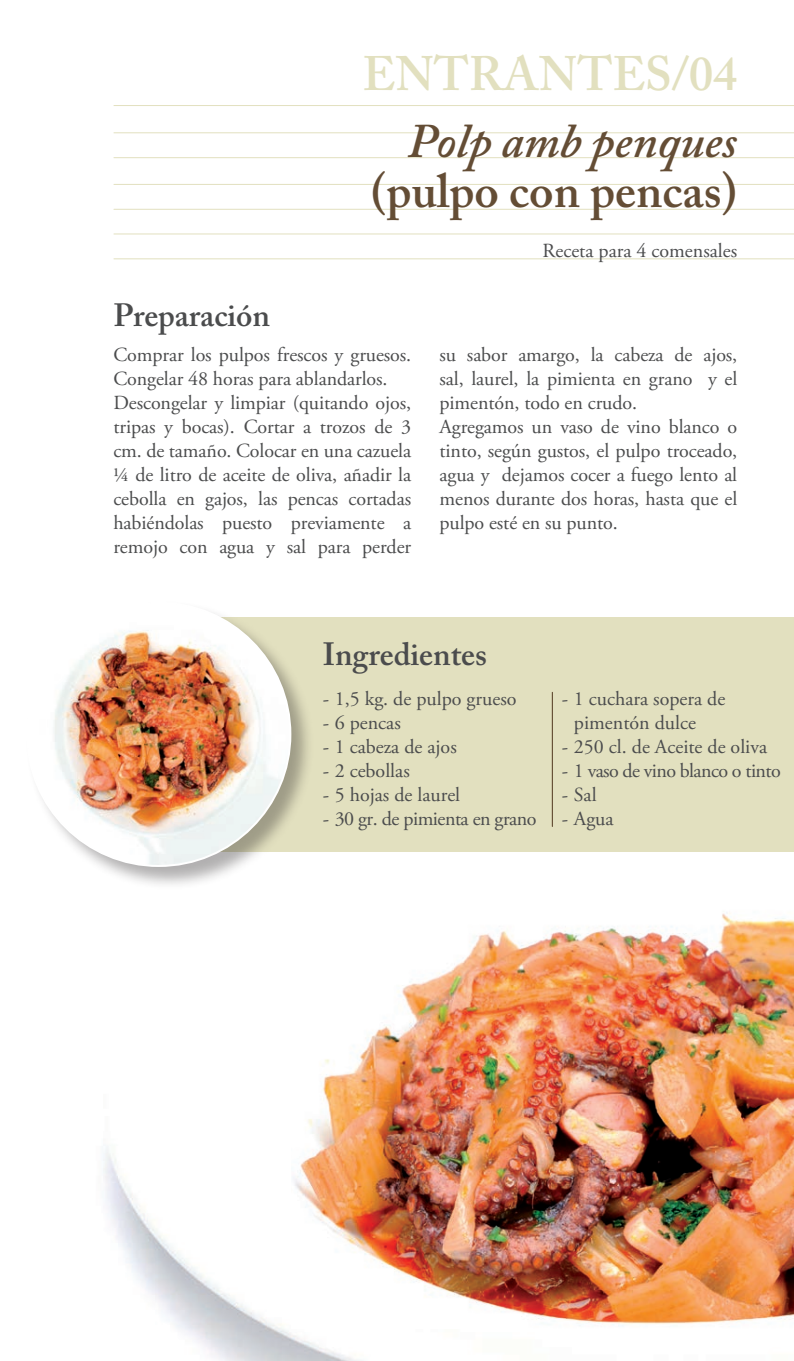
<style>
.page{position:relative;width:794px;height:1361px;background:#fff}
.page>*{position:absolute;margin:0;border:0;box-sizing:border-box;transform-origin:0 0}
.t1{font:600 48px "Adobe Caslon Pro";color:#644d35}
.t2{font:italic 600 48px "Adobe Caslon Pro";color:#644d35}
.t3{font:600 48px "Adobe Caslon Pro";color:#e2e0bf}
.t4{font:600 32px "Adobe Caslon Pro";color:#4b4c4d}
.t5{font:20px/24px "Adobe Garamond Pro";letter-spacing:-.005em;color:#4b4c4d}
.t6{font:20px "Adobe Garamond Pro";letter-spacing:-.03em;color:#4b4c4d}
.t7{font:20px "Adobe Garamond Pro";letter-spacing:-.025em;color:#4b4c4d}
</style>
<div class="page">
<img style="left:103px;top:1147px;width:259px;height:214px">
<img style="left:291px;top:913px;width:503px;height:416px">
<div style="left:132px;top:617px;width:662px;height:235px;background:#e2e0bf"></div>
<div style="left:25px;top:601px;width:290px;height:289px;background:#231f20;opacity:.35"></div>
<img style="left:27px;top:603px;width:263px;height:263px;border-radius:132px">
<hr style="left:114px;top:105px;width:680px;height:1px;background:#e2e0bf">
<hr style="left:114px;top:132px;width:680px;height:1px;background:#e2e0bf">
<hr style="left:114px;top:157px;width:680px;height:1px;background:#e2e0bf">
<hr style="left:114px;top:184px;width:680px;height:1px;background:#e2e0bf">
<hr style="left:114px;top:209px;width:680px;height:1px;background:#e2e0bf">
<hr style="left:114px;top:233px;width:680px;height:1px;background:#e2e0bf">
<hr style="left:114px;top:258px;width:680px;height:1px;background:#e2e0bf">
<hr style="left:552px;top:692px;width:1px;height:134px;background:#4f371e">
<h2 class="t4" style="left:113px;top:297px;width:158px">Preparación</h2>
<h1 class="t3" style="left:362px;top:45px;width:376px">ENTRANTES/04</h1>
<h1 class="t2" style="left:407px;top:113px;width:331px">Polp amb penques</h1>
<h1 class="t1" style="left:371px;top:163px;width:368px">(pulpo con pencas)</h1>
<p class="t5" style="left:542px;top:240px;width:196px">Receta para 4 comensales</p>
<p class="t5" style="left:113px;top:343px;width:299px">Comprar los pulpos frescos y gruesos.<br>Congelar 48 horas para ablandarlos.<br>Descongelar y limpiar (quitando ojos, tripas y bocas). Cortar a trozos de 3 cm. de tamaño. Colocar en una cazuela ¼ de litro de aceite de oliva, añadir la cebolla en gajos, las pencas cortadas habiéndolas puesto previamente a remojo con agua y sal para perder</p>
<p class="t5" style="left:439px;top:343px;width:299px">su sabor amargo, la cabeza de ajos, sal, laurel, la pimienta en grano y el pimentón, todo en crudo.<br>Agregamos un vaso de vino blanco o tinto, según gustos, el pulpo troceado, agua y dejamos cocer a fuego lento al menos durante dos horas, hasta que el pulpo esté en su punto.</p>
<h2 class="t4" style="left:323px;top:635px;width:166px">Ingredientes</h2>
<p class="t5" style="left:323px;top:687px;width:195px">- 1,5 kg. de pulpo grueso</p>
<p class="t5" style="left:323px;top:711px;width:80px">- 6 pencas</p>
<p class="t5" style="left:323px;top:735px;width:136px">- 1 cabeza de ajos</p>
<p class="t5" style="left:323px;top:759px;width:89px">- 2 cebollas</p>
<p class="t5" style="left:323px;top:783px;width:139px">- 5 hojas de laurel</p>
<p class="t7" style="left:323px;top:806px;width:215px">- 30 gr. de pimienta en grano</p>
<p class="t5" style="left:574px;top:687px;width:153px;text-indent:-12px">- 1 cuchara sopera de pimentón dulce</p>
<p class="t5" style="left:562px;top:735px;width:207px">- 250 cl. de Aceite de oliva</p>
<p class="t6" style="left:562px;top:758px;width:220px">- 1 vaso de vino blanco o tinto</p>
<p class="t5" style="left:562px;top:783px;width:36px">- Sal</p>
<p class="t5" style="left:562px;top:807px;width:53px">- Agua</p>
</div>
